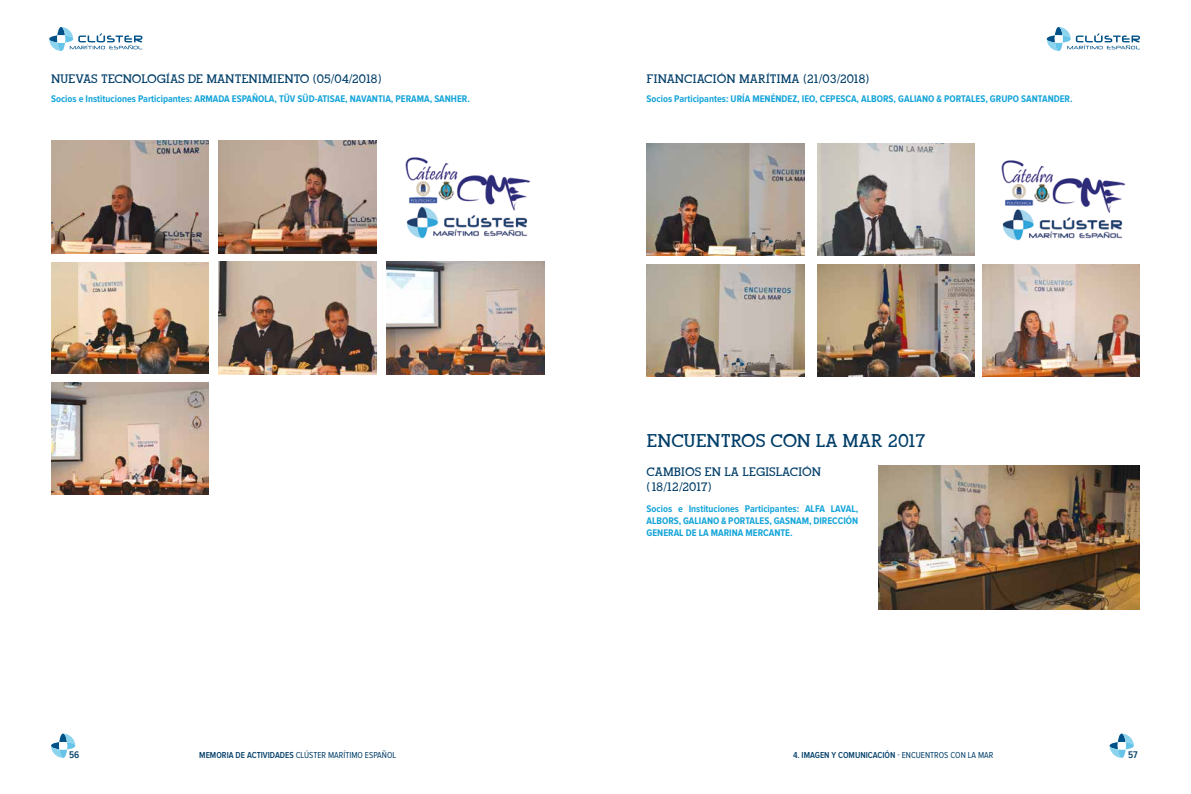
<style>
.page{position:relative;width:1191px;height:794px;background:#fff}
.page>*{position:absolute;margin:0;border:0;box-sizing:border-box;transform-origin:0 0}
.t1{font:700 18px "Alexandria FLF";color:#003e69}
.t2{font:700 12px/14.4px "Alexandria FLF";color:#003e69}
.t3{font:700 10px/12px "Proxima Nova Cond";color:#15a5d9;text-align:justify}
.t4{font:600 10px "Proxima Nova Cond";color:#003e69}
.t5{font:9px "Proxima Nova Cond";color:#003e69}
.t6{font:600 9px "Proxima Nova Cond";color:#003e69}
.s1{font-weight:600}
.s2{font-weight:400}
</style>
<div class="page">
<svg style="left:1046px;top:27px;width:94px;height:24px"></svg>
<svg style="left:49px;top:27px;width:93px;height:24px"></svg>
<svg style="left:1109px;top:733px;width:24px;height:25px"></svg>
<svg style="left:51px;top:733px;width:24px;height:25px"></svg>
<img style="left:405px;top:157px;width:126px;height:81px">
<img style="left:51px;top:141px;width:158px;height:112px">
<img style="left:219px;top:262px;width:157px;height:112px">
<img style="left:219px;top:141px;width:157px;height:112px">
<img style="left:387px;top:262px;width:157px;height:112px">
<img style="left:51px;top:382px;width:158px;height:113px">
<img style="left:51px;top:262px;width:157px;height:112px">
<img style="left:1001px;top:160px;width:125px;height:81px">
<img style="left:646px;top:143px;width:158px;height:113px">
<img style="left:982px;top:264px;width:158px;height:113px">
<img style="left:646px;top:264px;width:158px;height:113px">
<img style="left:817px;top:264px;width:158px;height:113px">
<img style="left:817px;top:143px;width:158px;height:113px">
<img style="left:878px;top:466px;width:262px;height:144px">
<p class="t2" style="left:51px;top:71px;width:332px">NUEVAS TECNOLOGÍAS DE MANTENIMIENTO (05/04/2018)</p>
<p class="t3" style="left:51px;top:93px;width:420px">Socios e Instituciones Participantes: ARMADA ESPAÑOLA, TÜV SÜD-ATISAE, NAVANTIA, PERAMA, SANHER.</p>
<p class="t2" style="left:646px;top:71px;width:224px">FINANCIACIÓN MARÍTIMA (21/03/2018)</p>
<p class="t3" style="left:646px;top:93px;width:427px">Socios Participantes: URÍA MENÉNDEZ, IEO, CEPESCA, ALBORS, GALIANO &amp; PORTALES, GRUPO SANTANDER.</p>
<h1 class="t1" style="left:646px;top:431px;width:281px">ENCUENTROS CON LA MAR 2017</h1>
<p class="t2" style="left:646px;top:465px;width:176px">CAMBIOS EN LA LEGISLACIÓN (18/12/2017)</p>
<p class="t3" style="left:646px;top:503px;width:213px">Socios e Instituciones Participantes: ALFA LAVAL, ALBORS, GALIANO &amp; PORTALES, GASNAM, DIRECCIÓN GENERAL DE LA MARINA MERCANTE.</p>
<p class="t4" style="left:69px;top:750px;width:12px">56</p>
<p class="t5" style="left:199px;top:751px;width:198px"><span class="s1">MEMORIA DE ACTIVIDADES</span> CLÚSTER MARÍTIMO ESPAÑOL</p>
<p class="t6" style="left:793px;top:751px;width:202px">4. IMAGEN Y COMUNICACIÓN <span class="s2">- ENCUENTROS CON LA MAR</span></p>
<p class="t4" style="left:1128px;top:750px;width:11px">57</p>
</div>
